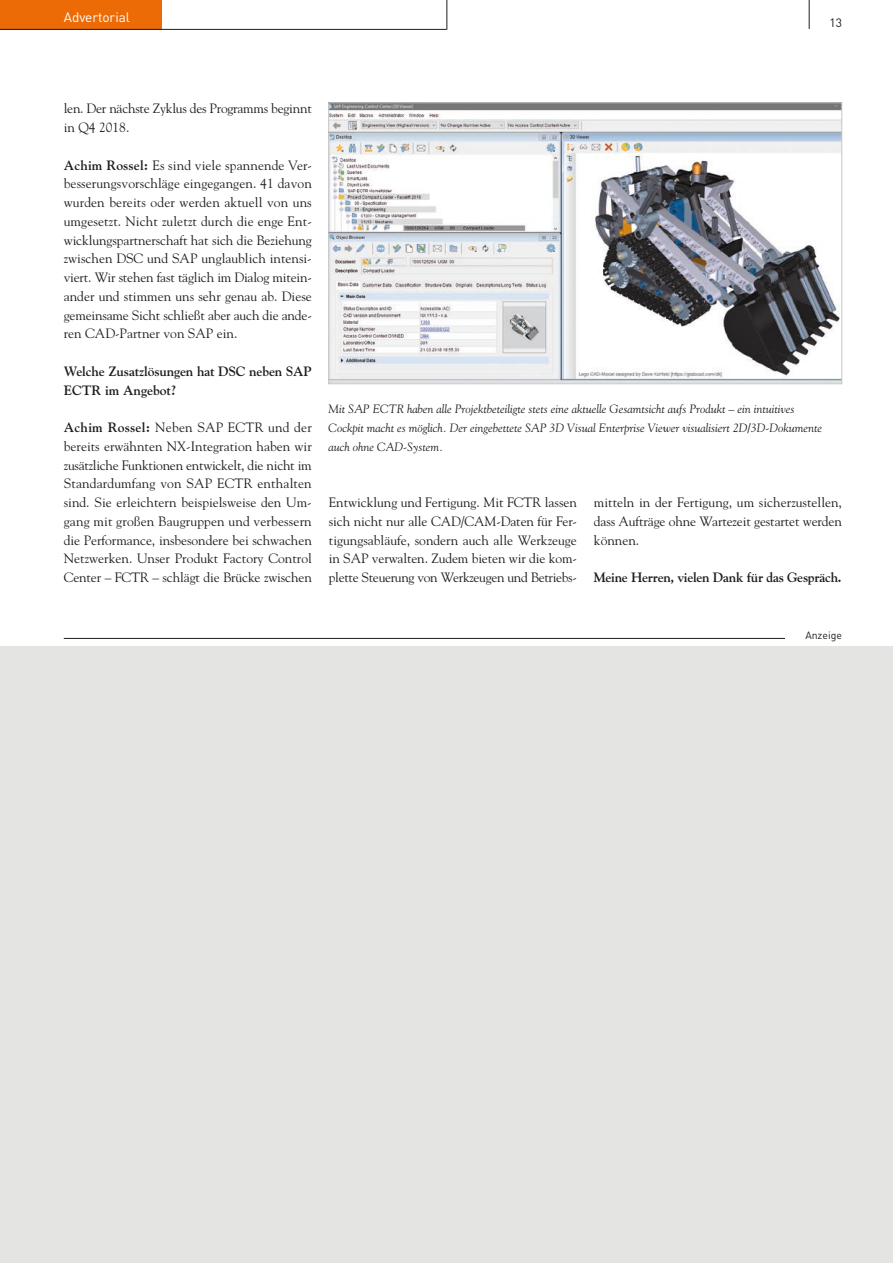
<style>
.page{position:relative;width:893px;height:1263px;background:#fff}
.page>*{position:absolute;margin:0;border:0;box-sizing:border-box;transform-origin:0 0}
.t1{font:13.5px/18.8px "Goudy";letter-spacing:-.01em;color:#1d1d1b;text-align:justify}
.t2{font:700 13.5px/18.8px "Goudy";letter-spacing:-.01em;color:#1d1d1b}
.t3{font:13.5px "DIN";color:#fff}
.t4{font:italic 12px/18.8px "Goudy";color:#1d1d1b}
.t5{font:12px "DIN";color:#1d1d1b}
.t6{font:10.5px "DIN";color:#1d1d1b}
.s1{font-weight:700}
</style>
<div class="page">
<svg style="left:809px;top:0;width:1px;height:29px"></svg>
<div style="left:0;top:0;width:162px;height:30px;background:#ed6b06"></div>
<hr style="left:446px;top:0;width:1px;height:30px;background:#1d1d1b">
<hr style="left:0;top:29px;width:446px;height:1px;background:#1d1d1b">
<div style="left:0;top:646px;width:893px;height:617px;background:#e4e4e3"></div>
<hr style="left:64px;top:638px;width:759px;height:1px;background:#1d1d1b">
<div style="left:785px;top:630px;width:57px;height:13px;background:#fff"></div>
<img style="left:330px;top:105px;width:510px;height:277px">
<div style="left:328px;top:103px;width:514px;height:281px;border:1px solid #c7c7c6"></div>
<p class="t3" style="left:64px;top:9px;width:68px">Advertorial</p>
<p class="t5" style="left:829px;top:16px;width:14px">13</p>
<p class="t1" style="left:64px;top:99px;width:250px">len. Der nächste Zyklus des Programms beginnt in Q4 2018.</p>
<p class="t1" style="left:64px;top:155px;width:250px"><span class="s1">Achim Rossel:</span> Es sind viele spannende Ver&shy;besserungsvorschläge eingegangen. 41 davon wurden bereits oder werden aktuell von uns umgesetzt. Nicht zuletzt durch die enge Ent&shy;wicklungspartnerschaft hat sich die Beziehung zwischen DSC und SAP unglaublich intensi&shy;viert. Wir stehen fast täglich im Dialog mitein&shy;ander und stimmen uns sehr genau ab. Diese gemeinsame Sicht schließt aber auch die ande&shy;ren CAD-Partner von SAP ein.</p>
<p class="t2" style="left:64px;top:362px;width:250px">Welche Zusatzlösungen hat DSC neben SAP<br>ECTR im Angebot?</p>
<p class="t1" style="left:64px;top:418px;width:250px"><span class="s1">Achim Rossel:</span> Neben SAP ECTR und der bereits erwähnten NX-Integration haben wir zusätzliche Funktionen entwickelt, die nicht im Standardumfang von SAP ECTR enthalten sind. Sie erleichtern beispielsweise den Um&shy;gang mit großen Baugruppen und verbessern die Performance, insbesondere bei schwachen Netzwerken. Unser Produkt Factory Control Center – FCTR – schlägt die Brücke zwischen</p>
<p class="t4" style="left:329px;top:400px;width:495px">Mit SAP ECTR haben alle Projektbeteiligte stets eine aktuelle Gesamtsicht aufs Produkt – ein intuitives<br>Cockpit macht es möglich. Der eingebettete SAP 3D Visual Enterprise Viewer visualisiert 2D/3D-Dokumente auch ohne CAD-System.</p>
<p class="t1" style="left:329px;top:493px;width:250px">Entwicklung und Fertigung. Mit FCTR lassen sich nicht nur alle CAD/CAM-Daten für Fer&shy;tigungsabläufe, sondern auch alle Werkzeuge in SAP verwalten. Zudem bieten wir die kom&shy;plette Steuerung von Werkzeugen und Betriebs-</p>
<p class="t1" style="left:594px;top:493px;width:250px">mitteln in der Fertigung, um sicherzustellen, dass Aufträge ohne Wartezeit gestartet werden können.</p>
<p class="t2" style="left:594px;top:568px;width:249px">Meine Herren, vielen Dank für das Gespräch.</p>
<p class="t6" style="left:805px;top:629px;width:38px">Anzeige</p>
</div>
